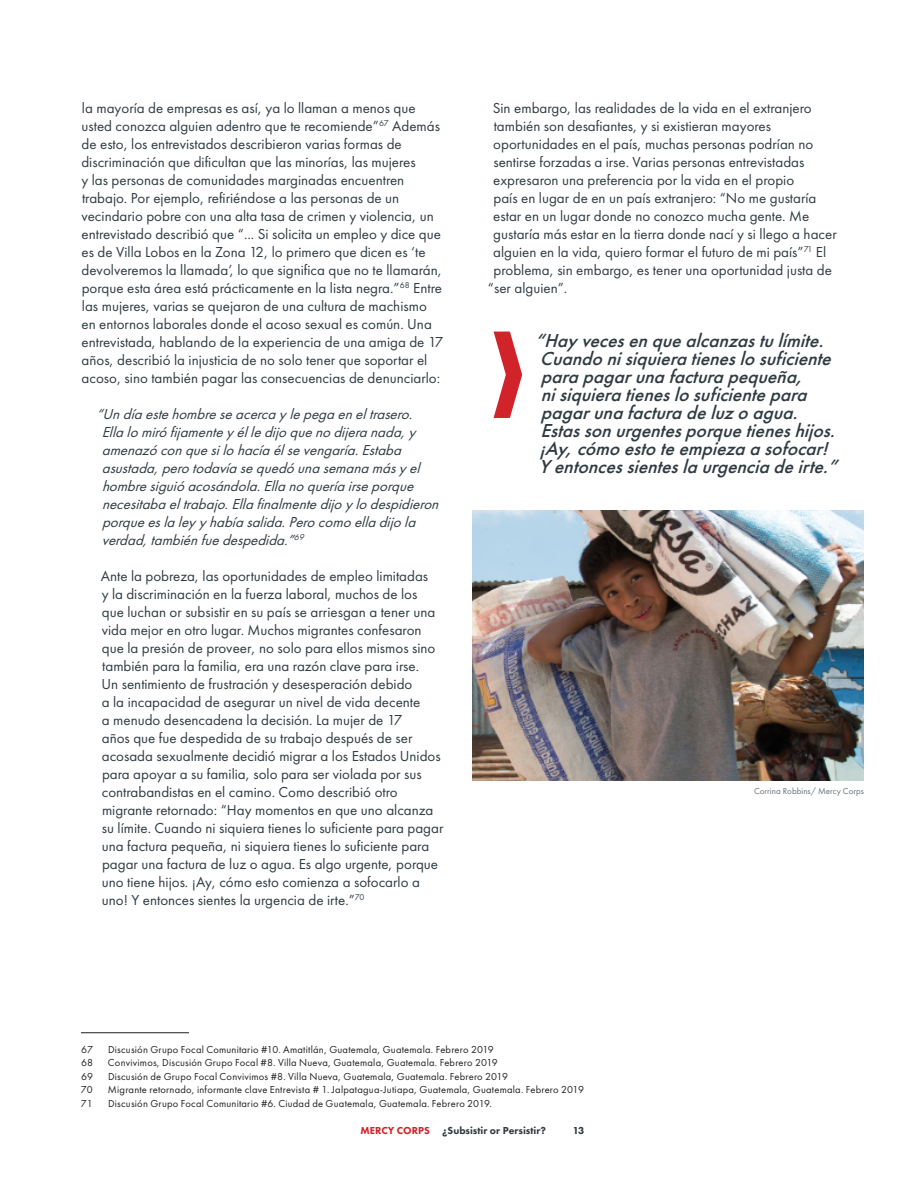
<style>
.page{position:relative;width:918px;height:1188px;background:#fff}
.page>*{position:absolute;margin:0;border:0;box-sizing:border-box;transform-origin:0 0}
.Body_Text___Futura{font:italic 500 19.5px/18px "Futura PT";color:#2f3b41}
.Body_Text___Futura-2{font:15px/18px "Futura PT";color:#2f3b41}
.Body_Text___Futura-3{font:italic 15px/18px "Futura PT";color:#2f3b41}
.Footnote{font:10.5px "Futura PT";letter-spacing:.02em;color:#231f20}
.t1{font:800 10.5px "Futura PT";color:#2f3b41}
.Photo_credit{font:9px "Futura PT";color:#667177}
.s1{color:#d1232a}
</style>
<div class="page">
<hr style="left:81px;top:1032px;width:108px;height:1px;background:#231f20">
<svg style="left:494px;top:332px;width:28px;height:86px"></svg>
<img style="left:472px;top:511px;width:392px;height:270px">
<p class="Body_Text___Futura-2" style="left:81px;top:98px;width:363px">la mayoría de empresas es así, ya lo llaman a menos que usted conozca alguien adentro que te recomiende”<sup>67</sup> Además de esto, los entrevistados describieron varias formas de discriminación que dificultan que las minorías, las mujeres<br>y las personas de comunidades marginadas encuentren trabajo. Por ejemplo, refiriéndose a las personas de un vecindario pobre con una alta tasa de crimen y violencia, un entrevistado describió que “... Si solicita un empleo y dice que es de Villa Lobos en la Zona 12, lo primero que dicen es ‘te devolveremos la llamada’, lo que significa que no te llamarán, porque esta área está prácticamente en la lista negra.”<sup>68</sup> Entre las mujeres, varias se quejaron de una cultura de machismo en entornos laborales donde el acoso sexual es común. Una entrevistada, hablando de la experiencia de una amiga de 17 años, describió la injusticia de no solo tener que soportar el acoso, sino también pagar las consecuencias de denunciarlo:</p>
<p class="Body_Text___Futura-3" style="left:96px;top:404px;width:322px">“Undíaestehombreseacercaylepegaeneltrasero.</p>
<p class="Body_Text___Futura-3" style="left:102px;top:422px;width:320px">Ellalomirófijamenteyélledijoquenodijeranada,y</p>
<p class="Body_Text___Futura-3" style="left:102px;top:440px;width:305px">amenazóconquesilohacíaélsevengaría.Estaba</p>
<p class="Body_Text___Futura-3" style="left:102px;top:458px;width:324px">asustada,perotodavíasequedóunasemanamásyel</p>
<p class="Body_Text___Futura-3" style="left:102px;top:476px;width:317px">hombresiguióacosándola.Ellanoqueríairseporque</p>
<p class="Body_Text___Futura-3" style="left:102px;top:494px;width:343px">necesitabaeltrabajo.Ellafinalmentedijoylodespidieron porqueeslaleyyhabíasalida.Perocomoelladijola verdad,tambiénfuedespedida.”<sup>69</sup></p>
<p class="Body_Text___Futura-2" style="left:101px;top:566px;width:341px">Ante la pobreza, las oportunidades de empleo limitadas<br>y la discriminación en la fuerza laboral, muchos de los que luchan or subsistir en su país se arriesgan a tener una vida mejor en otro lugar. Muchos migrantes confesaron que la presión de proveer, no solo para ellos mismos sino también para la familia, era una razón clave para irse.<br>Un sentimiento de frustración y desesperación debido<br>a la incapacidad de asegurar un nivel de vida decente<br>a menudo desencadena la decisión. La mujer de 17<br>años que fue despedida de su trabajo después de ser acosada sexualmente decidió migrar a los Estados Unidos para apoyar a su familia, solo para ser violada por sus contrabandistas en el camino. Como describió otro</p>
<p class="Body_Text___Futura-2" style="left:102px;top:800px;width:343px">migrante retornado: “Hay momentos en que uno alcanza su límite. Cuando ni siquiera tienes lo suficiente para pagar una factura pequeña, ni siquiera tienes lo suficiente para pagar una factura de luz o agua. Es algo urgente, porque uno tiene hijos. ¡Ay, cómo esto comienza a sofocarlo a uno! Y entonces sientes la urgencia de irte.”<sup>70</sup></p>
<p class="Body_Text___Futura-2" style="left:493px;top:98px;width:321px">Sin embargo, las realidades de la vida en el extranjero</p>
<p class="Body_Text___Futura-2" style="left:494px;top:116px;width:279px">también son desafiantes, y si existieran mayores</p>
<p class="Body_Text___Futura-2" style="left:493px;top:134px;width:322px">oportunidades en el país, muchas personas podrían no</p>
<p class="Body_Text___Futura-2" style="left:493px;top:152px;width:313px">sentirse forzadas a irse. Varias personas entrevistadas</p>
<p class="Body_Text___Futura-2" style="left:493px;top:170px;width:302px">expresaron una preferencia por la vida en el propio</p>
<p class="Body_Text___Futura-2" style="left:494px;top:188px;width:325px">país en lugar de en un país extranjero: “No me gustaría</p>
<p class="Body_Text___Futura-2" style="left:493px;top:206px;width:318px">estar en un lugar donde no conozco mucha gente. Me</p>
<p class="Body_Text___Futura-2" style="left:493px;top:224px;width:345px">gustaría más estar en la tierra donde nací y si llego a hacer</p>
<p class="Body_Text___Futura-2" style="left:493px;top:242px;width:334px">alguien en la vida, quiero formar el futuro de mi país”<sup>71</sup> El</p>
<p class="Body_Text___Futura-2" style="left:494px;top:260px;width:340px">problema, sin embargo, es tener una oportunidad justa de</p>
<p class="Body_Text___Futura-2" style="left:488px;top:278px;width:81px">“ser alguien”.</p>
<p class="Body_Text___Futura" style="left:535px;top:331px;width:310px">“Hayvecesenquealcanzastulímite.<br>Cuandonisiquieratieneslosuficiente parapagarunafacturapequeña, nisiquieratieneslosuficientepara pagarunafacturadeluzoagua.<br>Estassonurgentesporquetieneshijos. ¡Ay,cómoestoteempiezaasofocar!<br>Yentoncessienteslaurgenciadeirte.”</p>
<p class="Photo_credit" style="left:754px;top:786px;width:111px">Corrina Robbins/ Mercy Corps</p>
<p class="Footnote" style="left:81px;top:1043px;width:13px">67</p>
<p class="Footnote" style="left:108px;top:1043px;width:387px">Discusión Grupo Focal Comunitario #10. Amatitlán, Guatemala, Guatemala. Febrero 2019</p>
<p class="Footnote" style="left:81px;top:1057px;width:13px">68</p>
<p class="Footnote" style="left:108px;top:1057px;width:391px">Convivimos, Discusión Grupo Focal #8. Villa Nueva, Guatemala, Guatemala. Febrero 2019</p>
<p class="Footnote" style="left:81px;top:1070px;width:13px">69</p>
<p class="Footnote" style="left:108px;top:1070px;width:402px">Discusión de Grupo Focal Convivimos #8. Villa Nueva, Guatemala, Guatemala. Febrero 2019</p>
<p class="Footnote" style="left:81px;top:1084px;width:13px">70</p>
<p class="Footnote" style="left:108px;top:1084px;width:478px">Migrante retornado, informante clave Entrevista # 1. Jalpatagua-Jutiapa, Guatemala, Guatemala. Febrero 2019</p>
<p class="Footnote" style="left:81px;top:1097px;width:13px">71</p>
<p class="Footnote" style="left:108px;top:1097px;width:385px">Discusión Grupo Focal Comunitario #6. Ciudad de Guatemala, Guatemala. Febrero 2019.</p>
<p class="t1" style="left:360px;top:1124px;width:187px"><span class="s1">MERCY CORPS</span> ¿Subsistir or Persistir?</p>
<p class="t1" style="left:573px;top:1124px;width:13px">13</p>
</div>
